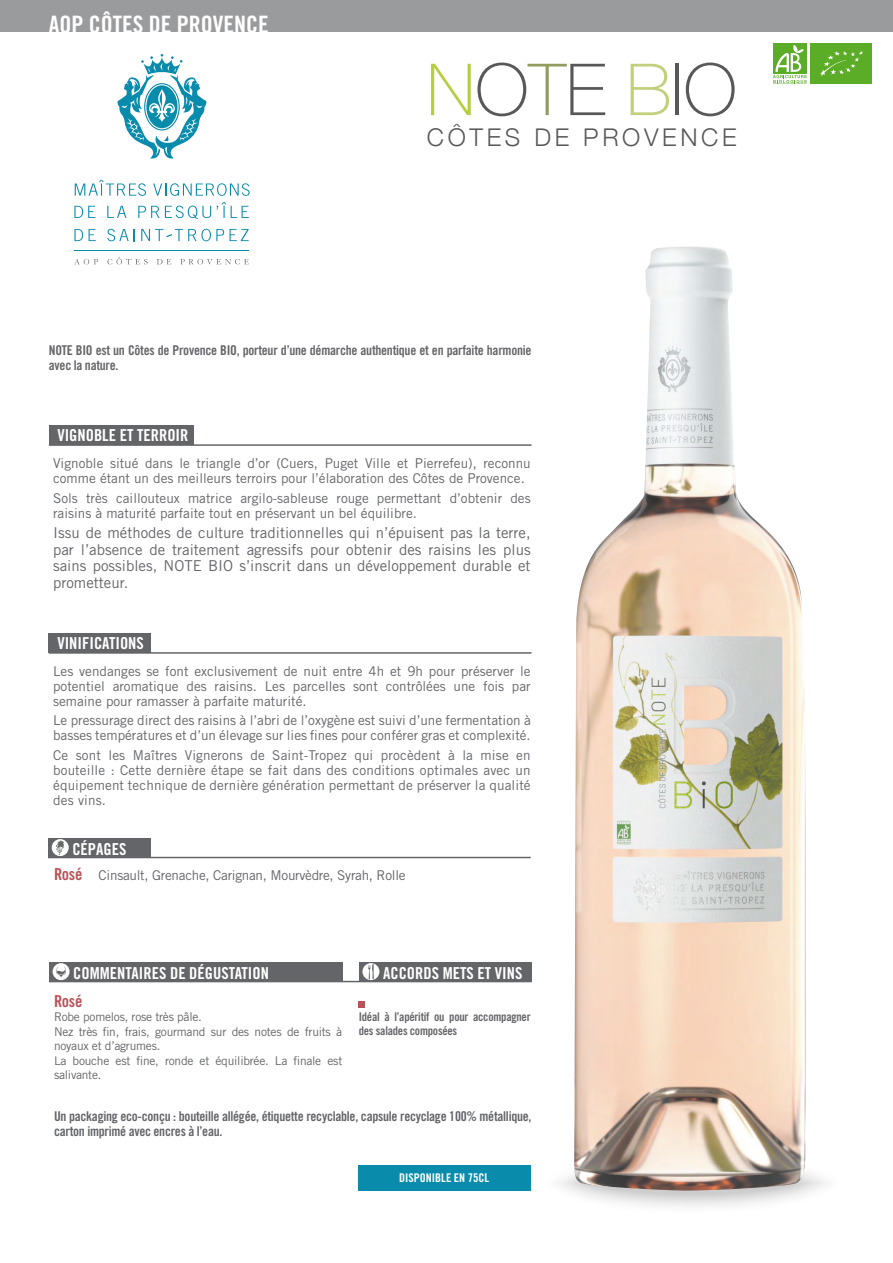
<style>
.page{position:relative;width:893px;height:1263px;background:#fff}
.page>*{position:absolute;margin:0;border:0;box-sizing:border-box;transform-origin:0 0}
.t1{font:100 71.85px "Helvetica Neue LT Std";color:#58585a}
.t2{font:300 24.45px "Helvetica Neue";letter-spacing:.15em;color:#58585a}
.t3{font:24px "Trade Gothic LT Std Bd Cn 20";color:#fff}
.t4{font:16.5px "Trade Gothic LT Std Bd Cn 20";color:#fff}
.t5{font:16.5px "Trade Gothic LT Std Bd Cn 20";color:#b75358}
.t6{font:15px/16.5px "Trade Gothic LT Std";color:#646569;text-align:justify}
.t7{font:13.5px/15px "Trade Gothic LT Std";color:#646569}
.t8{font:13.5px/15px "Trade Gothic LT Std Bd Cn 20";letter-spacing:-.02em;color:#646569}
.t9{font:13.5px "Trade Gothic LT Std";letter-spacing:-.02em;color:#646569}
.t10{font:12px/14.4px "Trade Gothic LT Std";letter-spacing:-.02em;color:#646569}
.t11{font:12px/13.5px "Trade Gothic LT Std Bd Cn 20";letter-spacing:-.02em;color:#646569}
.t12{font:12px "Trade Gothic LT Std Bd Cn 20";color:#fff}
.s1{color:#b7cd40}
.s2{color:#919c5f}
.s3{color:#c1d07c}
.s4{font-family:"Trade Gothic LT Std Bd Cn 20";font-size:16.5px;color:#b75358}
</style>
<div class="page">
<svg style="left:537px;top:1146px;width:310px;height:73px"></svg>
<img style="left:573px;top:247px;width:235px;height:944px">
<div style="left:49px;top:425px;width:144px;height:20px;background:#646569"></div>
<div style="left:49px;top:633px;width:102px;height:20px;background:#646569"></div>
<div style="left:359px;top:1001px;width:6px;height:7px;background:#b75358"></div>
<div style="left:0;top:0;width:893px;height:32px;background:#9a9b9d"></div>
<svg style="left:117px;top:54px;width:89px;height:104px"></svg>
<hr style="left:75px;top:250px;width:174px;height:1px;background:#098bac">
<svg style="left:75px;top:180px;width:71px;height:16px"></svg>
<svg style="left:153px;top:183px;width:97px;height:13px"></svg>
<svg style="left:74px;top:206px;width:21px;height:12px"></svg>
<svg style="left:107px;top:206px;width:19px;height:12px"></svg>
<svg style="left:138px;top:206px;width:21px;height:12px"></svg>
<svg style="left:165px;top:202px;width:84px;height:17px"></svg>
<svg style="left:74px;top:229px;width:9px;height:12px"></svg>
<svg style="left:89px;top:229px;width:7px;height:12px"></svg>
<svg style="left:107px;top:229px;width:28px;height:12px"></svg>
<svg style="left:230px;top:229px;width:19px;height:12px"></svg>
<svg style="left:141px;top:229px;width:83px;height:12px"></svg>
<svg style="left:107px;top:257px;width:41px;height:7px"></svg>
<svg style="left:157px;top:259px;width:14px;height:5px"></svg>
<svg style="left:74px;top:259px;width:24px;height:5px"></svg>
<svg style="left:180px;top:259px;width:69px;height:5px"></svg>
<hr style="left:49px;top:444px;width:482px;height:2px;background:#646569">
<hr style="left:49px;top:652px;width:482px;height:2px;background:#646569">
<div style="left:48px;top:838px;width:102px;height:19px;background:#646569"></div>
<div style="left:52px;top:839px;width:17px;height:17px;background:#fff;border-radius:50%"></div>
<svg style="left:56px;top:840px;width:8px;height:15px"></svg>
<div style="left:49px;top:962px;width:293px;height:19px;background:#646569"></div>
<svg style="left:53px;top:963px;width:17px;height:17px"></svg>
<svg style="left:55px;top:966px;width:12px;height:11px"></svg>
<div style="left:359px;top:962px;width:172px;height:19px;background:#646569"></div>
<div style="left:362px;top:963px;width:17px;height:17px;background:#fff;border-radius:50%"></div>
<svg style="left:368px;top:964px;width:6px;height:15px"></svg>
<hr style="left:48px;top:857px;width:483px;height:1px;background:#646569">
<hr style="left:49px;top:981px;width:482px;height:1px;background:#646569">
<div style="left:358px;top:1165px;width:173px;height:26px;background:#098bac"></div>
<hr style="left:773px;top:84px;width:34px;height:1px;background:#5bac26">
<div style="left:773px;top:43px;width:34px;height:31px;background:#5bac26"></div>
<svg style="left:773px;top:45px;width:34px;height:38px"></svg>
<div style="left:810px;top:43px;width:62px;height:41px;background:#5bac26"></div>
<svg style="left:820px;top:51px;width:43px;height:25px"></svg>
<h3 class="t3" style="left:49px;top:9px;width:221px">AOP CÔTES DE PROVENCE</h3>
<h1 class="t1" style="left:426px;top:48px;width:312px"><span class="s1">N</span>O<span class="s2">T</span>E <span class="s3">B</span>IO</h1>
<h2 class="t2" style="left:427px;top:118px;width:311px">CÔTES DE PROVENCE</h2>
<p class="t8" style="left:49px;top:342px;width:484px">NOTE BIO est un Côtes de Provence BIO, porteur d’une démarche authentique et en parfaite harmonie avec la nature.</p>
<p class="t4" style="left:57px;top:425px;width:133px">VIGNOBLE ET TERROIR</p>
<p class="t7" style="left:53px;top:456px;width:479px">Vignoble situé dans le triangle d’or (Cuers, Puget Ville et Pierrefeu), reconnu comme étant un des meilleurs terroirs pour l’élaboration des Côtes de Provence.</p>
<p class="t7" style="left:53px;top:490px;width:479px">Sols très caillouteux matrice argilo-sableuse rouge permettant d’obtenir des raisins à maturité parfaite tout en préservant un bel équilibre.</p>
<p class="t6" style="left:53px;top:525px;width:479px">Issu de méthodes de culture traditionnelles qui n’épuisent pas la terre, par l’absence de traitement agressifs pour obtenir des raisins les plus sains possibles, NOTE BIO s’inscrit dans un développement durable et prometteur.</p>
<p class="t4" style="left:57px;top:633px;width:88px">VINIFICATIONS</p>
<p class="t7" style="left:53px;top:664px;width:479px;text-align:justify">Les vendanges se font exclusivement de nuit entre 4h et 9h pour préserver le potentiel aromatique des raisins. Les parcelles sont contrôlées une fois par semaine pour ramasser à parfaite maturité.</p>
<p class="t7" style="left:53px;top:713px;width:479px">Le pressurage direct des raisins à l’abri de l’oxygène est suivi d’une fermentation à basses températures et d’un élevage sur lies fines pour conférer gras et complexité.</p>
<p class="t7" style="left:53px;top:747px;width:479px;text-align:justify">Ce sont les Maîtres Vignerons de Saint-Tropez qui procèdent à la mise en bouteille : Cette dernière étape se fait dans des conditions optimales avec un équipement technique de dernière génération permettant de préserver la qualité des vins.</p>
<p class="t4" style="left:72px;top:839px;width:56px">CÉPAGES</p>
<p class="t9" style="left:54px;top:867px;width:353px"><span class="s4">Rosé</span> Cinsault, Grenache, Carignan, Mourvèdre, Syrah, Rolle</p>
<p class="t4" style="left:73px;top:963px;width:197px">COMMENTAIRES DE DÉGUSTATION</p>
<p class="t4" style="left:383px;top:963px;width:141px">ACCORDS METS ET VINS</p>
<p class="t5" style="left:54px;top:991px;width:30px">Rosé</p>
<p class="t10" style="left:54px;top:1010px;width:290px">Robe pomelos, rose très pâle.<br>Nez très fin, frais, gourmand sur des notes de fruits à noyaux et d’agrumes.<br>La bouche est fine, ronde et équilibrée. La finale est salivante.</p>
<p class="t11" style="left:359px;top:1010px;width:173px">Idéal à l’apéritif ou pour accompagner des salades composées</p>
<p class="t8" style="left:54px;top:1108px;width:479px">Un packaging eco-conçu : bouteille allégée, étiquette recyclable, capsule recyclage 100% métallique, carton imprimé avec encres à l’eau.</p>
<p class="t12" style="left:399px;top:1171px;width:91px">DISPONIBLE EN 75CL</p>
</div>
